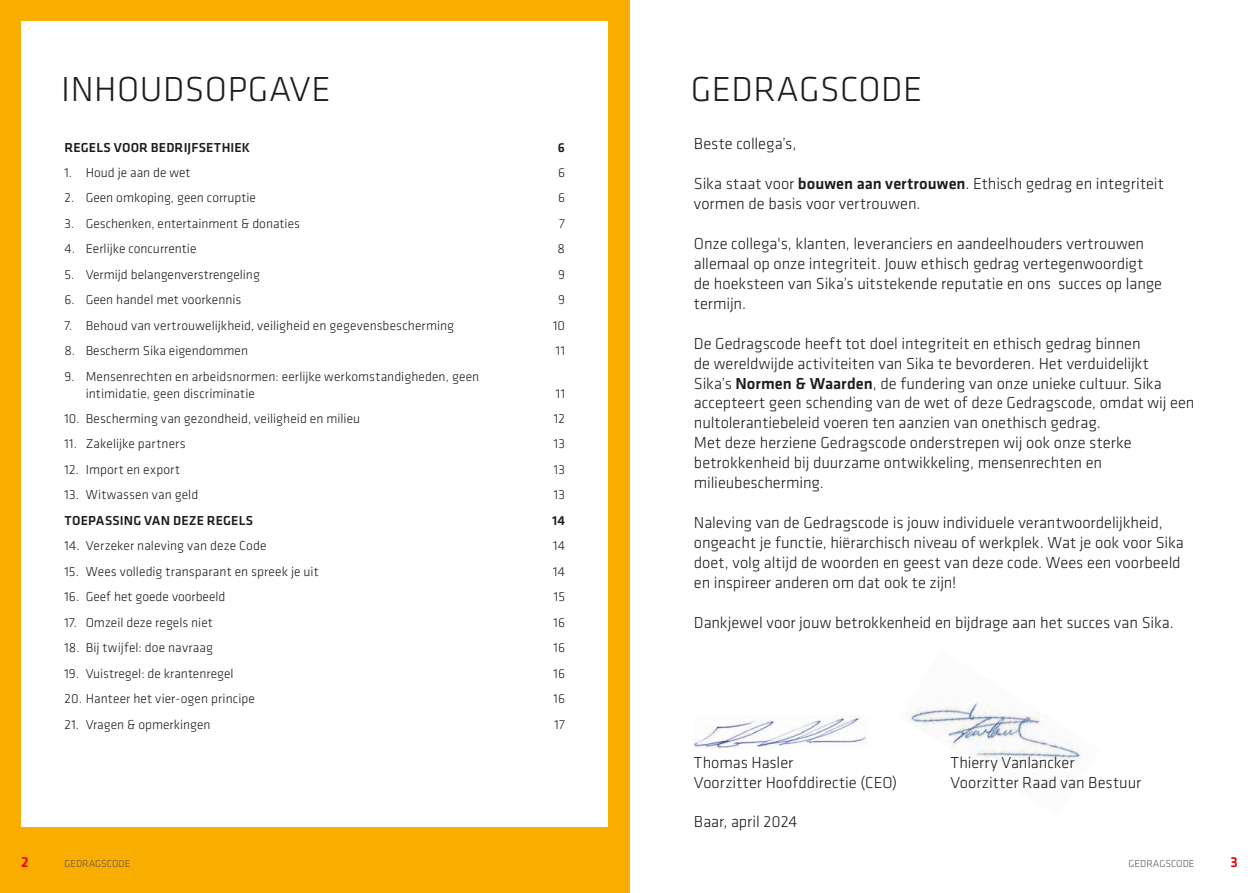
<style>
.page{position:relative;width:1259px;height:893px;background:#fff}
.page>*{position:absolute;margin:0;border:0;box-sizing:border-box;transform-origin:0 0}
.SI_Klavica_HL2{font:300 36px "Klavika";letter-spacing:.015em;color:#1d1d1b}
.SI_Klavika_copy{font:300 16.5px/20px "Klavika";letter-spacing:-.005em;color:#1d1d1b}
.t1{font:500 15px "Klavika";color:#e30614}
.SI_Klavika_copy-2{font:300 13.5px/17px "Klavika";color:#1d1d1b}
.SI_Klavika_copy-3{font:500 13.5px "Klavika";letter-spacing:.01em;color:#1d1d1b}
.t2{font:300 10.5px "Klavika";color:#575756}
.s1{font-weight:500}
</style>
<div class="page">
<div style="left:0;top:0;width:629px;height:893px;background:#f9ad01"></div>
<div style="left:21px;top:21px;width:587px;height:806px;background:#fff"></div>
<img style="left:909px;top:700px;width:172px;height:66px">
<img style="left:694px;top:716px;width:173px;height:33px">
<p class="SI_Klavica_HL2" style="left:61px;top:68px;width:271px">INHOUDSOPGAVE</p>
<p class="SI_Klavika_copy-3" style="left:64px;top:138px;width:187px">REGELS VOOR BEDRIJFSETHIEK</p>
<p class="SI_Klavika_copy-3" style="left:558px;top:138px;width:9px">6</p>
<p class="SI_Klavika_copy-2" style="left:64px;top:164px;width:128px">1. Houd je aan de wet</p>
<p class="SI_Klavika_copy-2" style="left:558px;top:164px;width:8px">6</p>
<p class="SI_Klavika_copy-2" style="left:64px;top:189px;width:193px">2. Geen omkoping, geen corruptie</p>
<p class="SI_Klavika_copy-2" style="left:558px;top:189px;width:8px">6</p>
<p class="SI_Klavika_copy-2" style="left:64px;top:215px;width:237px">3. Geschenken, entertainment &amp; donaties</p>
<p class="SI_Klavika_copy-2" style="left:559px;top:215px;width:7px">7</p>
<p class="SI_Klavika_copy-2" style="left:64px;top:240px;width:134px">4. Eerlijke concurrentie</p>
<p class="SI_Klavika_copy-2" style="left:557px;top:240px;width:9px">8</p>
<p class="SI_Klavika_copy-2" style="left:64px;top:266px;width:197px">5. Vermijd belangenverstrengeling</p>
<p class="SI_Klavika_copy-2" style="left:558px;top:266px;width:8px">9</p>
<p class="SI_Klavika_copy-2" style="left:64px;top:291px;width:178px">6. Geen handel met voorkennis</p>
<p class="SI_Klavika_copy-2" style="left:558px;top:291px;width:8px">9</p>
<p class="SI_Klavika_copy-2" style="left:64px;top:317px;width:391px">7. Behoud van vertrouwelijkheid, veiligheid en gegevensbescherming</p>
<p class="SI_Klavika_copy-2" style="left:553px;top:317px;width:14px">10</p>
<p class="SI_Klavika_copy-2" style="left:64px;top:342px;width:185px">8. Bescherm Sika eigendommen</p>
<p class="SI_Klavika_copy-2" style="left:556px;top:342px;width:11px">11</p>
<p class="SI_Klavika_copy-2" style="left:86px;top:367px;width:395px;text-indent:-21px">9. Mensenrechten en arbeidsnormen: eerlijke werkomstandigheden, geen intimidatie, geen discriminatie</p>
<p class="SI_Klavika_copy-2" style="left:556px;top:384px;width:11px">11</p>
<p class="SI_Klavika_copy-2" style="left:64px;top:410px;width:297px">10. Bescherming van gezondheid, veiligheid en milieu</p>
<p class="SI_Klavika_copy-2" style="left:554px;top:410px;width:13px">12</p>
<p class="SI_Klavika_copy-2" style="left:64px;top:435px;width:123px">11. Zakelijke partners</p>
<p class="SI_Klavika_copy-2" style="left:554px;top:435px;width:13px">13</p>
<p class="SI_Klavika_copy-2" style="left:64px;top:461px;width:117px">12. Import en export</p>
<p class="SI_Klavika_copy-2" style="left:554px;top:461px;width:13px">13</p>
<p class="SI_Klavika_copy-2" style="left:64px;top:486px;width:135px">13. Witwassen van geld</p>
<p class="SI_Klavika_copy-2" style="left:554px;top:486px;width:13px">13</p>
<p class="SI_Klavika_copy-3" style="left:64px;top:511px;width:190px">TOEPASSING VAN DEZE REGELS</p>
<p class="SI_Klavika_copy-3" style="left:552px;top:511px;width:15px">14</p>
<p class="SI_Klavika_copy-2" style="left:64px;top:537px;width:204px">14. Verzeker naleving van deze Code</p>
<p class="SI_Klavika_copy-2" style="left:553px;top:537px;width:14px">14</p>
<p class="SI_Klavika_copy-2" style="left:64px;top:563px;width:256px">15. Wees volledig transparant en spreek je uit</p>
<p class="SI_Klavika_copy-2" style="left:553px;top:563px;width:14px">14</p>
<p class="SI_Klavika_copy-2" style="left:64px;top:588px;width:163px">16. Geef het goede voorbeeld</p>
<p class="SI_Klavika_copy-2" style="left:554px;top:588px;width:13px">15</p>
<p class="SI_Klavika_copy-2" style="left:64px;top:614px;width:150px">17. Omzeil deze regels niet</p>
<p class="SI_Klavika_copy-2" style="left:553px;top:614px;width:13px">16</p>
<p class="SI_Klavika_copy-2" style="left:64px;top:639px;width:150px">18. Bij twijfel: doe navraag</p>
<p class="SI_Klavika_copy-2" style="left:553px;top:639px;width:13px">16</p>
<p class="SI_Klavika_copy-2" style="left:64px;top:664px;width:171px">19. Vuistregel: de krantenregel</p>
<p class="SI_Klavika_copy-2" style="left:553px;top:664px;width:13px">16</p>
<p class="SI_Klavika_copy-2" style="left:64px;top:690px;width:192px">20. Hanteer het vier-ogen principe</p>
<p class="SI_Klavika_copy-2" style="left:553px;top:690px;width:13px">16</p>
<p class="SI_Klavika_copy-2" style="left:64px;top:715px;width:148px">21. Vragen &amp; opmerkingen</p>
<p class="SI_Klavika_copy-2" style="left:554px;top:715px;width:12px">17</p>
<p class="SI_Klavica_HL2" style="left:690px;top:68px;width:233px">GEDRAGSCODE</p>
<p class="SI_Klavika_copy" style="left:694px;top:133px;width:104px">Beste collega’s,</p>
<p class="SI_Klavika_copy" style="left:694px;top:173px;width:471px">Sika staat voor <span class="s1">bouwen aan vertrouwen</span>. Ethisch gedrag en integriteit vormen de basis voor vertrouwen.</p>
<p class="SI_Klavika_copy" style="left:694px;top:233px;width:470px">Onze collega's, klanten, leveranciers en aandeelhouders vertrouwen allemaal op onze integriteit. Jouw ethisch gedrag vertegenwoordigt de hoeksteen van Sika’s uitstekende reputatie en ons succes op lange termijn.</p>
<p class="SI_Klavika_copy" style="left:694px;top:333px;width:502px">De Gedragscode heeft tot doel integriteit en ethisch gedrag binnen<br>de wereldwijde activiteiten van Sika te bevorderen. Het verduidelijkt<br>Sika’s <span class="s1">Normen &amp; Waarden</span>, de fundering van onze unieke cultuur. Sika accepteert geen schending van de wet of deze Gedragscode, omdat wij een nultolerantiebeleid voeren ten aanzien van onethisch gedrag.</p>
<p class="SI_Klavika_copy" style="left:694px;top:433px;width:439px">Met deze herziene Gedragscode onderstrepen wij ook onze sterke betrokkenheid bij duurzame ontwikkeling, mensenrechten en milieubescherming.</p>
<p class="SI_Klavika_copy" style="left:694px;top:513px;width:491px">Naleving van de Gedragscode is jouw individuele verantwoordelijkheid, ongeacht je functie, hiërarchisch niveau of werkplek. Wat je ook voor Sika doet, volg altijd de woorden en geest van deze code. Wees een voorbeeld en inspireer anderen om dat ook te zijn!</p>
<p class="SI_Klavika_copy" style="left:694px;top:612px;width:481px">Dankjewel voor jouw betrokkenheid en bijdrage aan het succes van Sika.</p>
<p class="SI_Klavika_copy" style="left:694px;top:752px;width:101px">Thomas Hasler</p>
<p class="SI_Klavika_copy" style="left:950px;top:752px;width:126px">Thierry Vanlancker</p>
<p class="SI_Klavika_copy" style="left:694px;top:772px;width:205px">Voorzitter Hoofddirectie (CEO)</p>
<p class="SI_Klavika_copy" style="left:950px;top:772px;width:192px">Voorzitter Raad van Bestuur</p>
<p class="SI_Klavika_copy" style="left:694px;top:812px;width:105px">Baar, april 2024</p>
<p class="t1" style="left:21px;top:852px;width:9px">2</p>
<p class="t2" style="left:64px;top:857px;width:67px">GEDRAGSCODE</p>
<p class="t2" style="left:1128px;top:857px;width:67px">GEDRAGSCODE</p>
<p class="t1" style="left:1230px;top:852px;width:9px">3</p>
</div>
